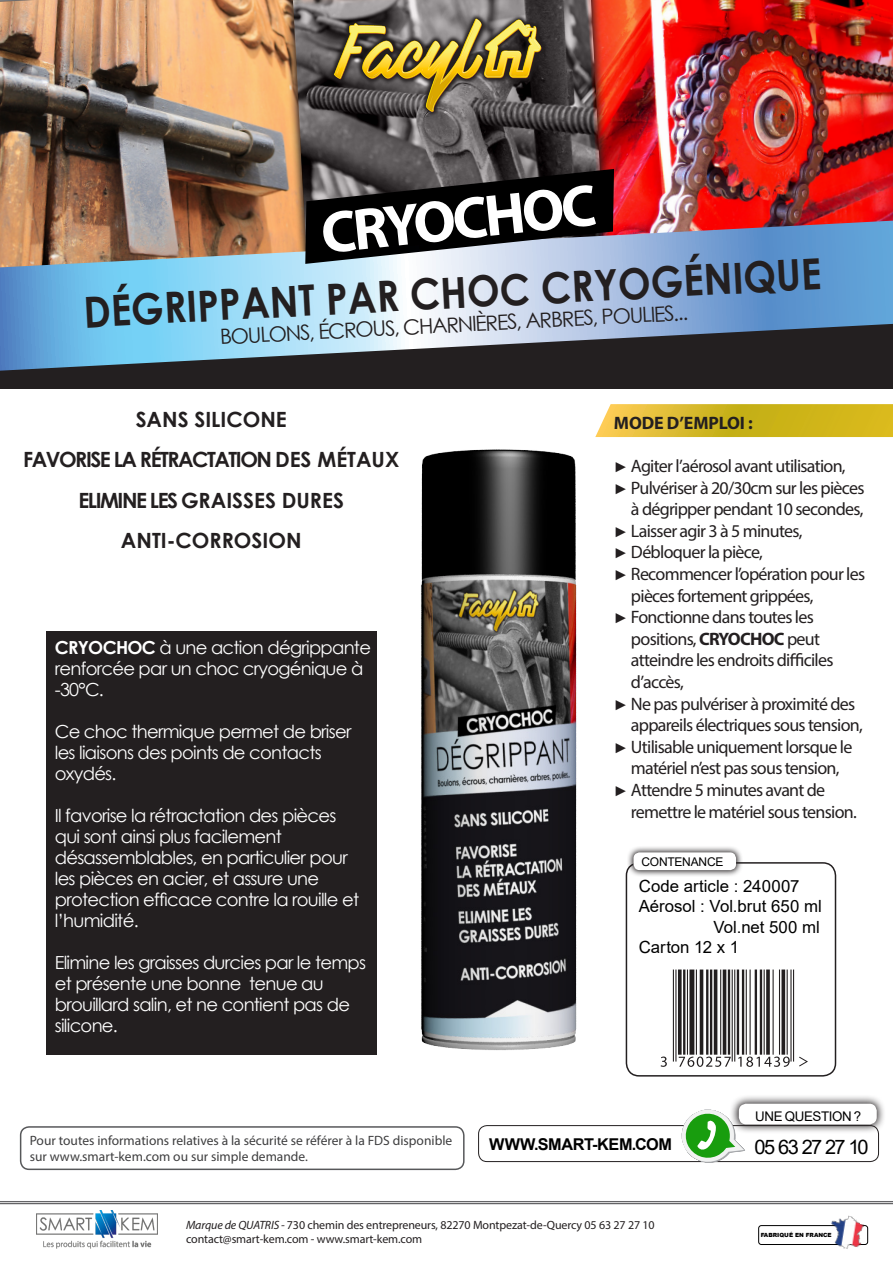
<style>
.page{position:relative;width:893px;height:1263px;background:#fff}
.page>*{position:absolute;margin:0;border:0;box-sizing:border-box;transform-origin:0 0}
.t1{font:700 59.1px "Myriad Pro";color:#fff}
.t2{font:700 42.9px "Century Gothic";color:#231f20;scale:.91 1}
.t3{font:700 21px "Century Gothic";color:#231f20}
.t4{font:21px "Century Gothic";color:#231f20}
.t5{font:700 21px "Century Gothic";letter-spacing:-.07em;color:#231f20}
.t6{font:19.95px "Arial";letter-spacing:-.085em;color:#000}
.t7{font:18px/21.6px "Myriad Pro";letter-spacing:-.04em;color:#231f20}
.t8{font:18px/21px "Century Gothic";letter-spacing:-.04em;color:#fff}
.t9{font:700 18px "Myriad Pro";letter-spacing:-.01em;color:#231f20}
.t10{font:16.8px "Arial";color:#000}
.t11{font:700 16.35px "Arial";letter-spacing:-.025em;color:#000}
.t12{font:13.5px "Myriad Pro";color:#3e3e3f}
.t13{font:13.35px "Arial";letter-spacing:-.025em;color:#000}
.t14{font:12px "Myriad Pro";letter-spacing:-.01em;color:#231f20}
.t15{font:12px "Arial";letter-spacing:-.02em;color:#000}
.t16{font:900 5.7px "Arial";color:#000001}
.s1{font-weight:700}
.s2{font-family:"Century Gothic";font-size:14.25px}
.s3{font-style:italic}
</style>
<div class="page">
<svg style="left:602px;top:404px;width:291px;height:33px;background:#d7b928"></svg>
<div style="left:46px;top:631px;width:330px;height:424px;background:#231f20"></div>
<div style="left:626px;top:862px;width:210px;height:214px;border:2px solid #231f20;border-radius:13px"></div>
<svg style="left:627px;top:847px;width:116px;height:30px"></svg>
<div style="left:633px;top:852px;width:103px;height:18px;background:#fff;border-radius:6px"></div>
<hr style="left:675px;top:969px;width:1px;height:92px;background:#231f20">
<hr style="left:673px;top:969px;width:1px;height:92px;background:#231f20">
<svg style="left:678px;top:969px;width:4px;height:86px"></svg>
<hr style="left:683px;top:969px;width:2px;height:86px;background:#231f20">
<hr style="left:687px;top:969px;width:1px;height:86px;background:#231f20">
<div style="left:689px;top:969px;width:5px;height:86px;background:#231f20"></div>
<hr style="left:696px;top:969px;width:1px;height:86px;background:#231f20">
<hr style="left:700px;top:969px;width:3px;height:86px;background:#231f20">
<hr style="left:710px;top:969px;width:2px;height:86px;background:#231f20">
<hr style="left:706px;top:969px;width:2px;height:86px;background:#231f20">
<hr style="left:714px;top:969px;width:3px;height:86px;background:#231f20">
<hr style="left:720px;top:969px;width:1px;height:86px;background:#231f20">
<hr style="left:723px;top:969px;width:3px;height:86px;background:#231f20">
<hr style="left:728px;top:969px;width:2px;height:86px;background:#231f20">
<hr style="left:734px;top:969px;width:1px;height:92px;background:#231f20">
<hr style="left:732px;top:969px;width:1px;height:92px;background:#231f20">
<hr style="left:742px;top:969px;width:2px;height:86px;background:#231f20">
<hr style="left:737px;top:969px;width:2px;height:86px;background:#231f20">
<hr style="left:749px;top:969px;width:2px;height:86px;background:#231f20">
<hr style="left:746px;top:969px;width:1px;height:86px;background:#231f20">
<hr style="left:760px;top:969px;width:2px;height:86px;background:#231f20">
<hr style="left:755px;top:969px;width:2px;height:86px;background:#231f20">
<hr style="left:764px;top:969px;width:1px;height:86px;background:#231f20">
<svg style="left:766px;top:969px;width:4px;height:86px"></svg>
<hr style="left:779px;top:969px;width:1px;height:86px;background:#231f20">
<hr style="left:773px;top:969px;width:1px;height:86px;background:#231f20">
<svg style="left:781px;top:969px;width:4px;height:86px"></svg>
<hr style="left:793px;top:969px;width:1px;height:92px;background:#231f20">
<hr style="left:790px;top:969px;width:1px;height:92px;background:#231f20">
<hr style="left:787px;top:969px;width:1px;height:86px;background:#231f20">
<svg style="left:661px;top:1056px;width:6px;height:11px"></svg>
<svg style="left:679px;top:1056px;width:52px;height:11px"></svg>
<svg style="left:738px;top:1056px;width:52px;height:11px"></svg>
<svg style="left:799px;top:1056px;width:9px;height:11px"></svg>
<img style="left:421px;top:423px;width:183px;height:627px">
<div style="left:478px;top:1125px;width:401px;height:37px;border:1px solid #231f20;border-radius:9px"></div>
<svg style="left:733px;top:1096px;width:151px;height:38px"></svg>
<div style="left:739px;top:1104px;width:138px;height:20px;background:#fff;border-radius:8px"></div>
<svg style="left:678px;top:1106px;width:68px;height:57px"></svg>
<div style="left:20px;top:1126px;width:445px;height:44px;border:2px solid #57585a;border-radius:9px"></div>
<hr style="left:0;top:1201px;width:893px;height:1px;background:#636366">
<hr style="left:0;top:1203px;width:893px;height:1px;background:#636366">
<div style="left:758px;top:1225px;width:110px;height:20px;border:1px solid #000001;border-radius:3px"></div>
<img style="left:828px;top:1215px;width:37px;height:34px">
<img style="left:36px;top:1211px;width:122px;height:38px">
<div style="left:0;top:5px;width:893px;height:384px;background:#231f20"></div>
<img style="left:0;top:0;width:284px;height:221px">
<img style="left:612px;top:0;width:281px;height:221px">
<svg style="left:284px;top:0;width:328px;height:221px;background:#e3633d"></svg>
<img style="left:293px;top:0;width:311px;height:221px">
<svg style="left:0;top:221px;width:893px;height:150px"></svg>
<img style="left:280px;top:13px;width:315px;height:103px">
<svg style="left:305px;top:169px;width:309px;height:95px;background:#333437"></svg>
<p class="t1" style="left:317px;top:195px;width:278px;rotate:-6deg">CRYOCHOC</p>
<p class="t2" style="left:82px;top:279px;width:813px;rotate:-3deg">DÉGRIPPANT PAR CHOC CRYOGÉNIQUE</p>
<p class="t4" style="left:219px;top:322px;width:470px;rotate:-3deg">BOULONS, ÉCROUS, CHARNIÈRES, ARBRES, POULIES...</p>
<p class="t3" style="left:136px;top:403px;width:153px">SANS SILICONE</p>
<p class="t5" style="left:23px;top:443px;width:378px">FAVORISE LA RÉTRACTATION DES MÉTAUX</p>
<p class="t3" style="left:79px;top:484px;width:267px">ELIMINE LES GRAISSES DURES</p>
<p class="t3" style="left:121px;top:524px;width:182px">ANTI-CORROSION</p>
<p class="t8" style="left:55px;top:636px;width:318px"><span class="s1">CRYOCHOC</span> à une action dégrippante renforcée par un choc cryogénique à -30°C.</p>
<p class="t8" style="left:55px;top:720px;width:298px">Ce choc thermique permet de briser les liaisons des points de contacts oxydés.</p>
<p class="t8" style="left:55px;top:804px;width:306px">Il favorise la rétractation des pièces qui sont ainsi plus facilement désassemblables, en particulier pour les pièces en acier, et assure une protection efficace contre la rouille et l’humidité.</p>
<p class="t8" style="left:55px;top:951px;width:313px">Elimine les graisses durcies par le temps et présente une bonne tenue au brouillard salin, et ne contient pas de silicone.</p>
<p class="t9" style="left:614px;top:411px;width:140px">MODE D’EMPLOI :</p>
<p class="t7" style="left:614px;top:455px;width:233px"><span class="s2">►</span> Agiter l’aérosol avant utilisation,</p>
<p class="t7" style="left:614px;top:476px;width:252px;text-align:right"><span class="s2">►</span> Pulvériser à 20/30cm sur les pièces à dégripper pendant 10 secondes,</p>
<p class="t7" style="left:614px;top:520px;width:190px"><span class="s2">►</span> Laisser agir 3 à 5 minutes,</p>
<p class="t7" style="left:614px;top:541px;width:150px"><span class="s2">►</span> Débloquer la pièce,</p>
<p class="t7" style="left:631px;top:563px;width:236px;text-indent:-17px"><span class="s2">►</span> Recommencer l’opération pour les pièces fortement grippées,</p>
<p class="t7" style="left:631px;top:606px;width:204px;text-indent:-17px"><span class="s2">►</span> Fonctionne dans toutes les positions, <span class="s1">CRYOCHOC</span> peut atteindre les endroits difficiles d’accès,</p>
<p class="t7" style="left:631px;top:692px;width:233px;text-indent:-17px"><span class="s2">►</span> Ne pas pulvériser à proximité des appareils électriques sous tension,</p>
<p class="t7" style="left:614px;top:736px;width:240px;text-align:center"><span class="s2">►</span> Utilisable uniquement lorsque le matériel n’est pas sous tension,</p>
<p class="t7" style="left:631px;top:779px;width:227px;text-indent:-17px"><span class="s2">►</span> Attendre 5 minutes avant de remettre le matériel sous tension.</p>
<p class="t15" style="left:641px;top:853px;width:84px">CONTENANCE</p>
<p class="t10" style="left:639px;top:875px;width:162px">Code article : 240007</p>
<p class="t10" style="left:639px;top:895px;width:185px">Aérosol : Vol.brut 650 ml</p>
<p class="t10" style="left:713px;top:915px;width:108px">Vol.net 500 ml</p>
<p class="t10" style="left:639px;top:935px;width:102px">Carton 12 x 1</p>
<p class="t13" style="left:755px;top:1107px;width:108px">UNE QUESTION ?</p>
<p class="t12" style="left:30px;top:1132px;width:424px">Pour toutes informations relatives à la sécurité se référer à la FDS disponible</p>
<p class="t11" style="left:489px;top:1132px;width:184px">WWW.SMART-KEM.COM</p>
<p class="t12" style="left:30px;top:1148px;width:280px">sur www.smart-kem.com ou sur simple demande.</p>
<p class="t14" style="left:186px;top:1217px;width:470px"><span class="s3">Marque de QUATRIS -</span> 730 chemin des entrepreneurs, 82270 Montpezat-de-Quercy 05 63 27 27 10</p>
<p class="t14" style="left:186px;top:1231px;width:238px">contact@smart-kem.com - www.smart-kem.com</p>
<p class="t6" style="left:754px;top:1133px;width:115px">05 63 27 27 10</p>
<p class="t16" style="left:761px;top:1230px;width:73px">FABRIQUÉ EN FRANCE</p>
</div>
